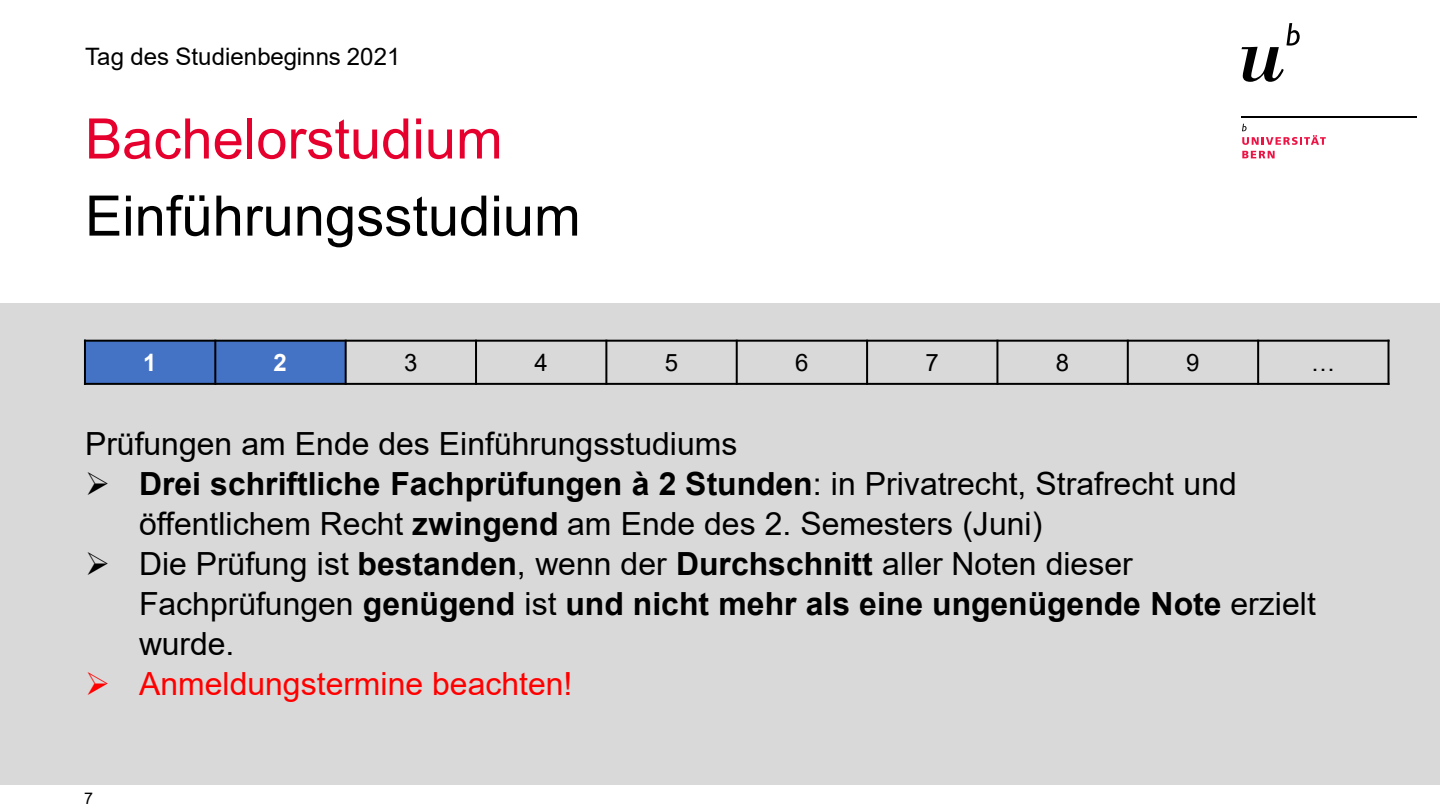
<style>
.page{position:relative;width:1440px;height:810px;background:#fff}
.page>*{position:absolute;margin:0;border:0;box-sizing:border-box;transform-origin:0 0}
.t1{font:56px "Arial";color:#000}
.t2{font:56px "Arial";color:#e6002e}
.t3{font:32px/40px "Arial";color:#000}
.t4{font:32px "Arial";color:#f00}
.t5{font:24px "Arial";letter-spacing:.005em;color:#000}
.t6{font:700 24px "Arial";color:#fff}
.t7{font:16px "Arial";color:#000}
.s1{font-weight:700}
</style>
<div class="page">
<div style="left:0;top:303px;width:1440px;height:482px;background:#d9d9d9"></div>
<svg style="left:1242px;top:23px;width:58px;height:59px"></svg>
<svg style="left:1242px;top:116px;width:175px;height:2px"></svg>
<svg style="left:1242px;top:124px;width:84px;height:21px"></svg>
<svg style="left:1242px;top:151px;width:33px;height:7px"></svg>
<div style="left:85px;top:341px;width:130px;height:43px;background:#4472c4"></div>
<div style="left:215px;top:341px;width:131px;height:43px;background:#4472c4"></div>
<hr style="left:214px;top:340px;width:2px;height:45px;background:#000">
<hr style="left:345px;top:340px;width:2px;height:45px;background:#000">
<hr style="left:475px;top:340px;width:2px;height:45px;background:#000">
<hr style="left:605px;top:340px;width:2px;height:45px;background:#000">
<hr style="left:736px;top:340px;width:2px;height:45px;background:#000">
<hr style="left:866px;top:340px;width:2px;height:45px;background:#000">
<hr style="left:996px;top:340px;width:2px;height:45px;background:#000">
<hr style="left:1127px;top:340px;width:2px;height:45px;background:#000">
<hr style="left:1257px;top:340px;width:2px;height:45px;background:#000">
<hr style="left:84px;top:340px;width:2px;height:45px;background:#000">
<hr style="left:1388px;top:340px;width:2px;height:45px;background:#000">
<hr style="left:84px;top:340px;width:1306px;height:2px;background:#000">
<hr style="left:84px;top:383px;width:1306px;height:2px;background:#000">
<p class="t5" style="left:85px;top:40px;width:317px">Tag des Studienbeginns 2021</p>
<h1 class="t2" style="left:85px;top:100px;width:419px">Bachelorstudium</h1>
<p class="t1" style="left:85px;top:177px;width:497px">Einführungsstudium</p>
<p class="t6" style="left:143px;top:346px;width:15px">1</p>
<p class="t6" style="left:274px;top:346px;width:15px">2</p>
<p class="t5" style="left:404px;top:346px;width:15px">3</p>
<p class="t5" style="left:534px;top:346px;width:15px">4</p>
<p class="t5" style="left:665px;top:346px;width:15px">5</p>
<p class="t5" style="left:795px;top:346px;width:15px">6</p>
<p class="t5" style="left:925px;top:346px;width:15px">7</p>
<p class="t5" style="left:1056px;top:346px;width:15px">8</p>
<p class="t5" style="left:1186px;top:346px;width:15px">9</p>
<p class="t5" style="left:1311px;top:346px;width:25px">…</p>
<p class="t3" style="left:85px;top:423px;width:654px">Prüfungen am Ende des Einführungsstudiums</p>
<p class="t3" style="left:139px;top:464px;width:1099px;text-indent:-54px">➢ <span class="s1">Drei schriftliche Fachprüfungen à 2 Stunden</span>: in Privatrecht, Strafrecht und öffentlichem Recht <span class="s1">zwingend</span> am Ende des 2. Semesters (Juni)</p>
<p class="t3" style="left:139px;top:543px;width:1178px;text-indent:-54px">➢ Die Prüfung ist <span class="s1">bestanden</span>, wenn der <span class="s1">Durchschnitt</span> aller Noten dieser<br>Fachprüfungen <span class="s1">genügend</span> ist <span class="s1">und nicht mehr als eine ungenügende Note</span> erzielt wurde.</p>
<p class="t4" style="left:85px;top:662px;width:489px">➢ Anmeldungstermine beachten!</p>
<p class="t7" style="left:84px;top:787px;width:10px">7</p>
</div>
